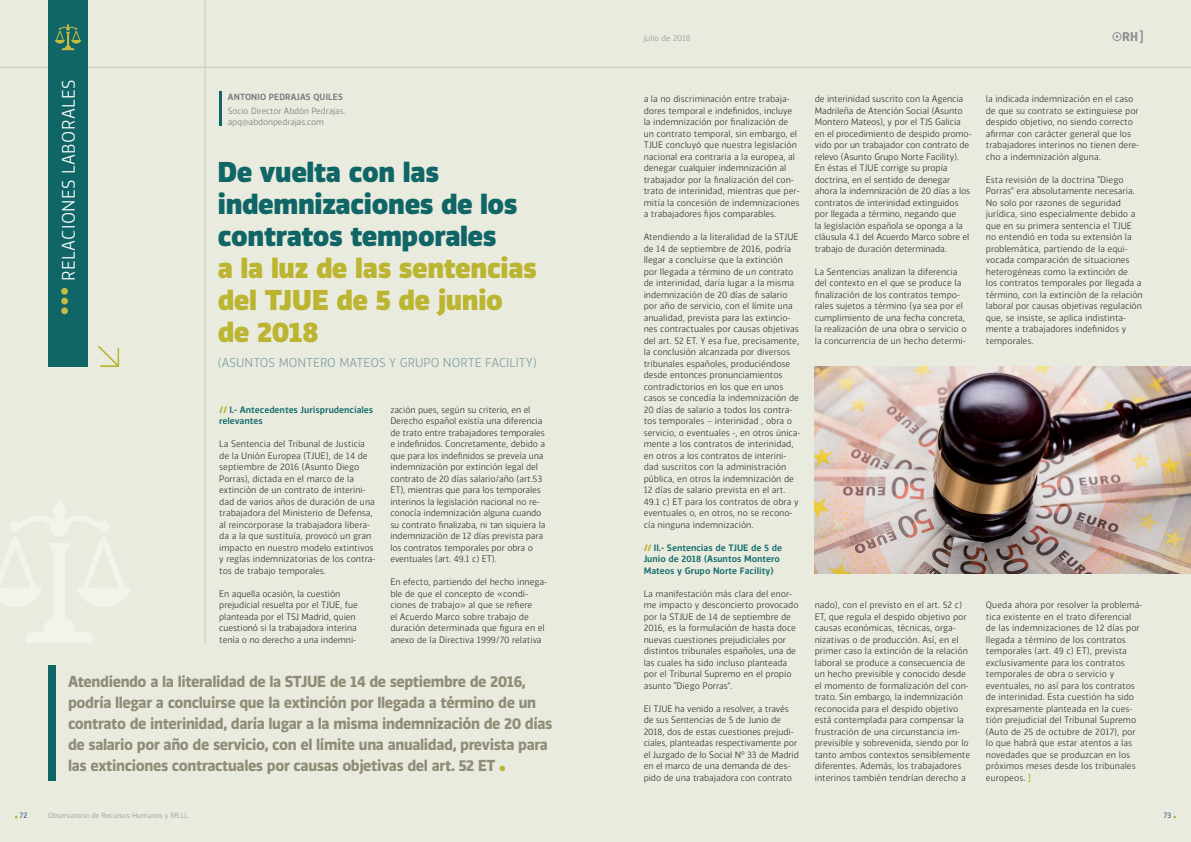
<style>
.page{position:relative;width:1191px;height:842px;background:#fff}
.page>*{position:absolute;margin:0;border:0;box-sizing:border-box;transform-origin:0 0}
.t1{font:900 27px/32px "Vinkel";letter-spacing:-.01em;color:#106666}
.t2{font:300 17px "Vinkel";letter-spacing:.02em;color:#fff}
.t3{font:700 15px/21px "Vinkel";letter-spacing:-.025em;color:#918c76}
.t4{font:300 12px "Vinkel";color:#819fa1}
.stl_base{font:300 8.8px/11.5px "Vinkel";color:#312f30}
.stl_base-2{font:500 8.8px/11.5px "Vinkel";color:#136b6b}
.t5{font:300 8.5px "Vinkel";letter-spacing:-.01em;color:#76787b}
.t6{font:500 8.5px "Vinkel";letter-spacing:.02em;color:#76787b}
.t7{font:300 8px "Vinkel";color:#939598}
.t8{font:7.5px "Vinkel";color:#366480}
.t9{font:300 7px "Vinkel";color:#939598}
.s1{color:#bcb531}
.s2{font-weight:900;color:#bcb531}
.s3{font-family:"Agency FB";font-weight:700;color:#c0b93a}
</style>
<div class="page">
<div style="left:0;top:0;width:595px;height:842px;background:#e9ebdf"></div>
<div style="left:595px;top:0;width:596px;height:842px;background:#e9ebdf"></div>
<svg style="left:1112px;top:30px;width:30px;height:13px"></svg>
<svg style="left:98px;top:346px;width:22px;height:21px"></svg>
<svg style="left:0;top:500px;width:131px;height:143px"></svg>
<svg style="left:499px;top:766px;width:6px;height:5px"></svg>
<div style="left:48px;top:666px;width:7px;height:115px;background:#106666"></div>
<hr style="left:219px;top:91px;width:3px;height:34px;background:#106666">
<hr style="left:205px;top:0;width:1px;height:643px;background:#cdcaaf">
<hr style="left:0;top:67px;width:1191px;height:1px;background:#cdcaaf">
<div style="left:48px;top:0;width:40px;height:367px;background:#106666"></div>
<div style="left:61px;top:288px;width:7px;height:7px;background:#c3bb43;border-radius:50%"></div>
<div style="left:61px;top:298px;width:7px;height:6px;background:#c3bb43;border-radius:50%"></div>
<div style="left:61px;top:307px;width:7px;height:7px;background:#c3bb43;border-radius:50%"></div>
<svg style="left:55px;top:24px;width:26px;height:26px"></svg>
<img style="left:814px;top:367px;width:377px;height:207px">
<p class="t2" style="left:57px;top:281px;width:203px;rotate:-90deg">RELACIONES LABORALES</p>
<p class="t6" style="left:228px;top:92px;width:116px">ANTONIO PEDRAJAS QUILES</p>
<p class="t5" style="left:228px;top:105px;width:119px">Socio Director Abdón Pedrajas.</p>
<p class="t5" style="left:228px;top:117px;width:98px">apq@abdonpedrajas.com</p>
<p class="t1" style="left:218px;top:156px;width:320px">De vuelta con las indemnizaciones de los contratos temporales<br><span class="s1">a la luz de las sentencias del TJUE de 5 de junio de 2018</span></p>
<p class="t4" style="left:218px;top:354px;width:320px">(ASUNTOS MONTERO MATEOS Y GRUPO NORTE FACILITY)</p>
<p class="stl_base-2" style="left:219px;top:404px;width:155px"><span class="s2">//</span> I.- Antecedentes Jurisprudenciales relevantes</p>
<p class="stl_base" style="left:219px;top:439px;width:158px">La Sentencia del Tribunal de Justicia de la Unión Europea (TJUE), de 14 de septiembre de 2016 (Asunto Diego Porras), dictada en el marco de la extinción de un contrato de interini&shy;dad de varios años de duración de una trabajadora del Ministerio de Defensa, al reincorporase la trabajadora libera&shy;da a la que sustituía, provocó un gran impacto en nuestro modelo extintivos y reglas indemnizatorias de los contra&shy;tos de trabajo temporales.</p>
<p class="stl_base" style="left:219px;top:588px;width:140px">En aquella ocasión, la cuestión prejudicial resuelta por el TJUE, fue planteada por el TSJ Madrid, quien cuestionó si la trabajadora interina tenía o no derecho a una indemni-</p>
<p class="stl_base" style="left:390px;top:404px;width:157px">zación pues, según su criterio, en el Derecho español existía una diferencia de trato entre trabajadores temporales e indefinidos. Concretamente, debido a que para los indefinidos se preveía una indemnización por extinción legal del contrato de 20 días salario/año (art.53<br>ET), mientras que para los temporales interinos la legislación nacional no re&shy;conocía indemnización alguna cuando su contrato finalizaba, ni tan siquiera la indemnización de 12 días prevista para los contratos temporales por obra o eventuales (art. 49.1 c) ET).</p>
<p class="stl_base" style="left:390px;top:577px;width:158px">En efecto, partiendo del hecho innega&shy;ble de que el concepto de «condi&shy;ciones de trabajo» al que se refiere<br>el Acuerdo Marco sobre trabajo de duración determinada que figura en el anexo de la Directiva 1999/70 relativa</p>
<p class="t3" style="left:68px;top:671px;width:486px">Atendiendo a la literalidad de la STJUE de 14 de septiembre de 2016, podría llegar a concluirse que la extinción por llegada a término de un contrato de interinidad, daría lugar a la misma indemnización de 20 días de salario por año de servicio, con el límite una anualidad, prevista para las extinciones contractuales por causas objetivas del art. 52 ET</p>
<p class="t7" style="left:643px;top:33px;width:48px">julio de 2018</p>
<p class="stl_base" style="left:643px;top:94px;width:157px">a la no discriminación entre trabaja&shy;dores temporal e indefinidos, incluye la indemnización por finalización de un contrato temporal, sin embargo, el TJUE concluyó que nuestra legislación nacional era contraria a la europea, al denegar cualquier indemnización al trabajador por la finalización del con&shy;trato de interinidad, mientras que per&shy;mitía la concesión de indemnizaciones a trabajadores fijos comparables.</p>
<p class="stl_base" style="left:643px;top:232px;width:158px">Atendiendo a la literalidad de la STJUE de 14 de septiembre de 2016, podría llegar a concluirse que la extinción<br>por llegada a término de un contrato de interinidad, daría lugar a la misma indemnización de 20 días de salario por año de servicio, con el límite una anualidad, prevista para las extincio&shy;nes contractuales por causas objetivas del art. 52 ET. Y esa fue, precisamente, la conclusión alcanzada por diversos tribunales españoles, produciéndose desde entonces pronunciamientos contradictorios en los que en unos casos se concedía la indemnización de 20 días de salario a todos los contra&shy;tos temporales – interinidad , obra o servicio, o eventuales -, en otros única&shy;mente a los contratos de interinidad, en otros a los contratos de interini&shy;dad suscritos con la administración pública, en otros la indemnización de 12 días de salario prevista en el art.<br>49.1 c) ET para los contratos de obra y eventuales o, en otros, no se recono&shy;cía ninguna indemnización.</p>
<p class="stl_base-2" style="left:643px;top:542px;width:140px"><span class="s2">//</span> II.- Sentencias de TJUE de 5 de<br>Junio de 2018 (Asuntos Montero<br>Mateos y Grupo Norte Facility)</p>
<p class="stl_base" style="left:643px;top:588px;width:156px">La manifestación más clara del enor&shy;me impacto y desconcierto provocado por la STJUE de 14 de septiembre de 2016, es la formulación de hasta doce nuevas cuestiones prejudiciales por distintos tribunales españoles, una de las cuales ha sido incluso planteada por el Tribunal Supremo en el propio asunto “Diego Porras”.</p>
<p class="stl_base" style="left:643px;top:703px;width:157px">El TJUE ha venido a resolver, a través de sus Sentencias de 5 de Junio de 2018, dos de estas cuestiones prejudi&shy;ciales, planteadas respectivamente por el Juzgado de lo Social Nº 33 de Madrid en el marco de una demanda de des&shy;pido de una trabajadora con contrato</p>
<p class="stl_base" style="left:814px;top:94px;width:158px">de interinidad suscrito con la Agencia Madrileña de Atención Social (Asunto Montero Mateos), y por el TJS Galicia en el procedimiento de despido promo&shy;vido por un trabajador con contrato de relevo (Asunto Grupo Norte Facility).<br>En éstas el TJUE corrige su propia doctrina, en el sentido de denegar ahora la indemnización de 20 días a los contratos de interinidad extinguidos por llegada a término, negando que<br>la legislación española se oponga a la cláusula 4.1 del Acuerdo Marco sobre el trabajo de duración determinada.</p>
<p class="stl_base" style="left:814px;top:266px;width:153px">La Sentencias analizan la diferencia del contexto en el que se produce la finalización de los contratos tempo&shy;rales sujetos a término (ya sea por el cumplimiento de una fecha concreta, la realización de una obra o servicio o la concurrencia de un hecho determi-</p>
<p class="stl_base" style="left:986px;top:94px;width:155px">la indicada indemnización en el caso de que su contrato se extinguiese por despido objetivo, no siendo correcto afirmar con carácter general que los trabajadores interinos no tienen dere&shy;cho a indemnización alguna.</p>
<p class="stl_base" style="left:986px;top:174px;width:158px">Esta revisión de la doctrina “Diego Porras” era absolutamente necesaria.<br>No solo por razones de seguridad jurídica, sino especialmente debido a que en su primera sentencia el TJUE no entendió en toda su extensión la problemática, partiendo de la equi&shy;vocada comparación de situaciones heterogéneas como la extinción de<br>los contratos temporales por llegada a término, con la extinción de la relación laboral por causas objetivas regulación que, se insiste, se aplica indistinta&shy;mente a trabajadores indefinidos y temporales.</p>
<p class="stl_base" style="left:814px;top:600px;width:157px">nado), con el previsto en el art. 52 c)<br>ET, que regula el despido objetivo por causas económicas, técnicas, orga&shy;nizativas o de producción. Así, en el primer caso la extinción de la relación laboral se produce a consecuencia de un hecho previsible y conocido desde el momento de formalización del con&shy;trato. Sin embargo, la indemnización reconocida para el despido objetivo está contemplada para compensar la frustración de una circunstancia im&shy;previsible y sobrevenida, siendo por lo tanto ambos contextos sensiblemente diferentes. Además, los trabajadores interinos también tendrían derecho a</p>
<p class="stl_base" style="left:986px;top:600px;width:158px">Queda ahora por resolver la problemá&shy;tica existente en el trato diferencial de las indemnizaciones de 12 días por llegada a término de los contratos temporales (art. 49 c) ET), prevista exclusivamente para los contratos temporales de obra o servicio y eventuales, no así para los contratos de interinidad. Esta cuestión ha sido expresamente planteada en la cues&shy;tión prejudicial del Tribunal Supremo (Auto de 25 de octubre de 2017), por lo que habrá que estar atentos a las novedades que se produzcan en los próximos meses desde los tribunales europeos. <span class="s3">]</span></p>
<p class="t8" style="left:20px;top:811px;width:10px">72</p>
<p class="t9" style="left:48px;top:811px;width:143px">Observatorio de Recursos Humanos y RR.LL.</p>
<p class="t8" style="left:1163px;top:811px;width:10px">73</p>
</div>
